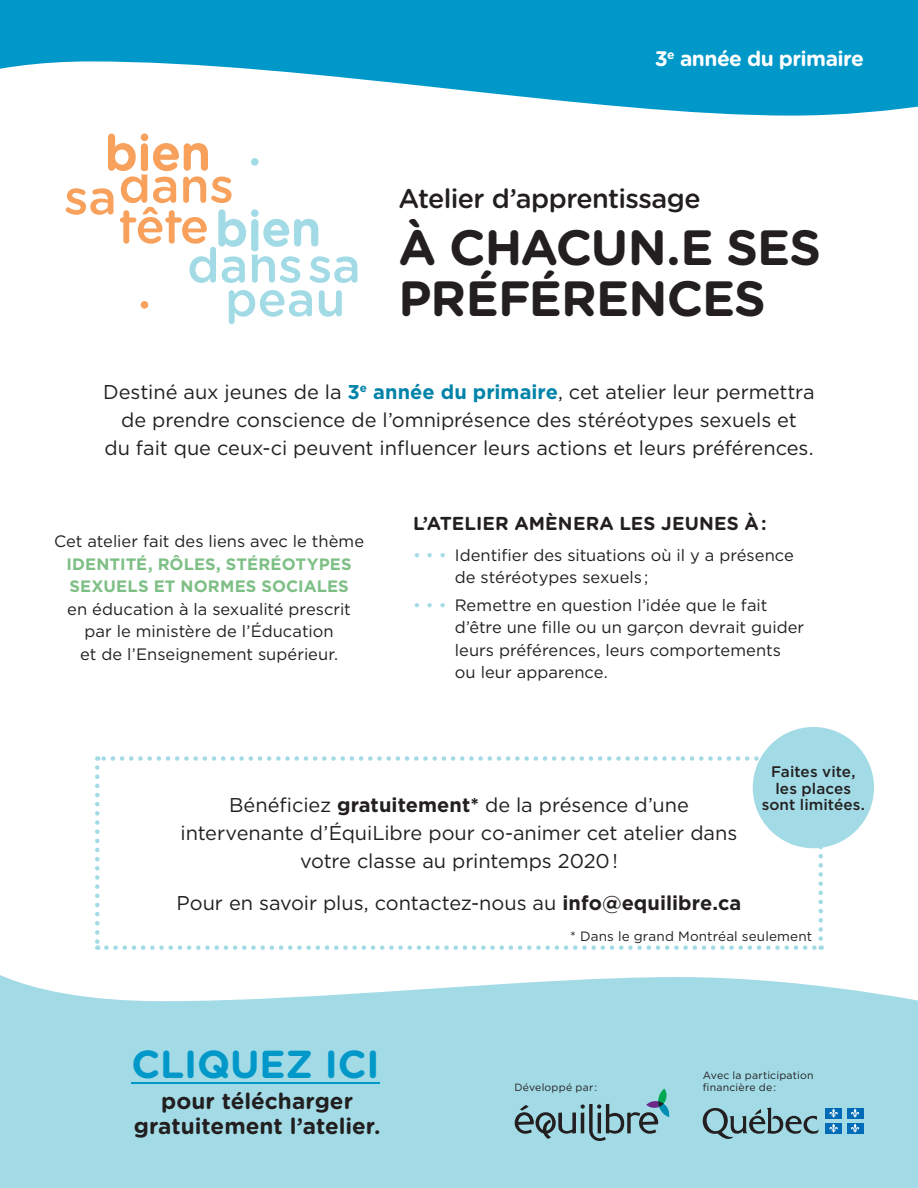
<style>
.page{position:relative;width:918px;height:1188px;background:#fff}
.page>*{position:absolute;margin:0;border:0;box-sizing:border-box;transform-origin:0 0}
.t1{font:700 49.5px/51px "Gotham Rounded";letter-spacing:-.02em;color:#231f20}
.t2{font:700 39px "Gotham Rounded";letter-spacing:-.005em;color:#0098c9}
.t3{font:500 27px "Gotham Rounded";letter-spacing:-.02em;color:#231f20}
.t4{font:700 22.5px/25.5px "Gotham Rounded";color:#231f20;text-align:center}
.t5{font:700 21px "Gotham Rounded";letter-spacing:-.03em;color:#fff}
.t6{font:19.95px/27.9px "Gotham";letter-spacing:-.005em;color:#231f20;text-align:center}
.t7{font:700 18.75px "Gotham Rounded";letter-spacing:.01em;color:#231f20}
.t8{font:16.5px/22.5px "Gotham";color:#231f20}
.t9{font:700 16.5px/22.5px "Gotham";letter-spacing:.01em;color:#7dbf85}
.t10{font:500 15.3px/16.4px "Gotham";letter-spacing:.005em;color:#231f20;text-align:center}
.t11{font:13.5px "Gotham";letter-spacing:.01em;color:#231f20}
.t12{font:10.5px/12px "Gotham";letter-spacing:.02em;color:#231f20}
.s1{font-weight:700;color:#0083a9}
.s2{color:#a2dbe6}
.s3{font-weight:700}
</style>
<div class="page">
<svg style="left:0;top:0;width:918px;height:116px;fill:#0098c9"></svg>
<svg style="left:229px;top:290px;width:83px;height:34px"></svg>
<svg style="left:319px;top:290px;width:23px;height:27px"></svg>
<svg style="left:66px;top:134px;width:291px;height:149px"></svg>
<div style="left:141px;top:301px;width:7px;height:8px;background:#f8a15c;border-radius:50%"></div>
<svg style="left:0;top:975px;width:918px;height:213px;background:#a8dde7"></svg>
<hr style="left:131px;top:1082px;width:249px;height:2px;background:#0098c9">
<svg style="left:515px;top:1089px;width:154px;height:52px;background:#87b5be"></svg>
<svg style="left:703px;top:1107px;width:116px;height:32px;background:#81aab2"></svg>
<div style="left:825px;top:1108px;width:17px;height:10px;background:#006cb7"></div>
<svg style="left:829px;top:1108px;width:9px;height:10px"></svg>
<div style="left:847px;top:1108px;width:16px;height:10px;background:#006cb7"></div>
<svg style="left:851px;top:1108px;width:9px;height:10px"></svg>
<div style="left:825px;top:1123px;width:17px;height:10px;background:#006cb7"></div>
<svg style="left:829px;top:1124px;width:9px;height:9px"></svg>
<div style="left:847px;top:1123px;width:16px;height:10px;background:#006cb7"></div>
<svg style="left:851px;top:1124px;width:9px;height:9px"></svg>
<svg style="left:95px;top:767px;width:5px;height:183px"></svg>
<svg style="left:106px;top:945px;width:716px;height:5px"></svg>
<svg style="left:818px;top:847px;width:5px;height:92px"></svg>
<svg style="left:97px;top:756px;width:665px;height:5px"></svg>
<div style="left:753px;top:727px;width:121px;height:121px;background:#a2dbe6;border-radius:50%"></div>
<p class="t5" style="left:655px;top:46px;width:211px">3<sup>e</sup> année du primaire</p>
<h3 class="t3" style="left:399px;top:182px;width:304px">Atelier d’apprentissage</h3>
<h1 class="t1" style="left:399px;top:222px;width:424px">À CHACUN.E SES<br>PRÉFÉRENCES</h1>
<p class="t6" style="left:103px;top:377px;width:713px">Destiné aux jeunes de la <span class="s1">3</span><sup>e</sup> <span class="s1">année du primaire</span>, cet atelier leur permettra de prendre conscience de l’omniprésence des stéréotypes sexuels et<br>du fait que ceux-ci peuvent influencer leurs actions et leurs préférences.</p>
<p class="t8" style="left:54px;top:530px;width:312px">Cet atelier fait des liens avec le thème</p>
<p class="t9" style="left:67px;top:552px;width:287px">IDENTITÉ, RÔLES, STÉRÉOTYPES<br>SEXUELS ET NORMES SOCIALES</p>
<p class="t8" style="left:67px;top:597px;width:285px;text-align:center">en éducation à la sexualité prescrit par le ministère de l’Éducation<br>et de l’Enseignement supérieur.</p>
<p class="t7" style="left:413px;top:512px;width:355px">L’ATELIER AMÈNERA LES JEUNES À:</p>
<p class="t8" style="left:455px;top:543px;width:341px;text-indent:-42px"><span class="s2">• • •</span> Identifier des situations où il y a présence de stéréotypes sexuels ;</p>
<p class="t8" style="left:455px;top:593px;width:351px;text-indent:-42px"><span class="s2">• • •</span> Remettre en question l’idée que le fait d’être une fille ou un garçon devrait guider leurs préférences, leurs comportements ou leur apparence.</p>
<p class="t6" style="left:181px;top:791px;width:558px">Bénéficiez <span class="s3">gratuitement*</span> de la présence d’une intervenante d’ÉquiLibre pour co-animer cet atelier dans votre classe au printemps 2020 !</p>
<p class="t6" style="left:177px;top:888px;width:566px">Pour en savoir plus, contactez-nous au <span class="s3">info@equilibre.ca</span></p>
<p class="t10" style="left:762px;top:764px;width:105px">Faites vite, les places sont limitées.</p>
<h2 class="t2" style="left:131px;top:1040px;width:250px">CLIQUEZ ICI</h2>
<p class="t4" style="left:134px;top:1088px;width:248px">pour télécharger gratuitement l’atelier.</p>
<p class="t11" style="left:570px;top:927px;width:244px">* Dans le grand Montréal seulement</p>
<p class="t12" style="left:514px;top:1081px;width:84px">Développé par :</p>
<p class="t12" style="left:703px;top:1069px;width:112px">Avec la participation financière de :</p>
</div>
